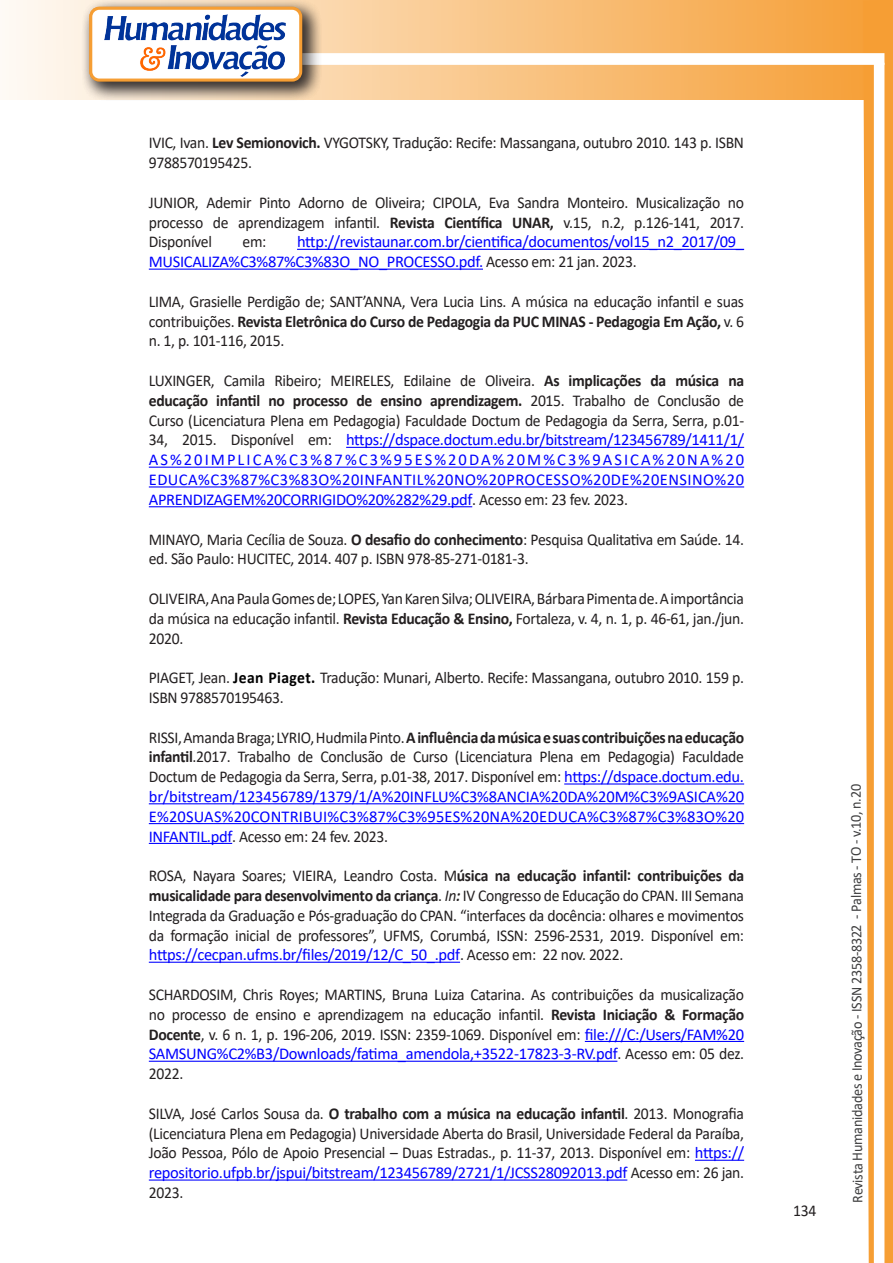
<style>
.page{position:relative;width:893px;height:1263px;background:#fff}
.page>*{position:absolute;margin:0;border:0;box-sizing:border-box;transform-origin:0 0}
.texto{font:16.5px/19.8px "Calibri";letter-spacing:-.02em;color:#231f20;text-align:justify;scale:.95 1}
.texto-2{font:16.5px/19.8px "Calibri";letter-spacing:-.02em;color:#00f}
.t1{font:15px "Calibri";letter-spacing:-.025em;color:#3e3e3f;scale:.95 1}
.s1{font-weight:700}
.s2{color:#231f20}
.s3{font-weight:700;color:#231f20}
.s4{font-weight:700;color:#000}
.s5{color:#00f}
.s6{font-style:italic}
.s7{font-weight:700;font-style:italic}
</style>
<div class="page">
<svg style="left:5px;top:0;width:858px;height:100px;background:#f9c484"></svg>
<div style="left:302px;top:53px;width:582px;height:12px;background:#fff;border:2px solid #fff"></div>
<svg style="left:863px;top:0;width:30px;height:1263px"></svg>
<div style="left:81px;top:0;width:241px;height:102px;background:#231f20;opacity:.75"></div>
<div style="left:91px;top:8px;width:210px;height:72px;background:#fff;border-radius:9px"></div>
<img style="left:104px;top:14px;width:181px;height:62px">
<div style="left:89px;top:7px;width:213px;height:75px;border:3px solid #f69e34;border-radius:9px"></div>
<hr style="left:297px;top:249px;width:447px;height:1px;background:#00f">
<hr style="left:149px;top:269px;width:334px;height:1px;background:#00f">
<hr style="left:346px;top:447px;width:398px;height:1px;background:#00f">
<hr style="left:149px;top:467px;width:595px;height:1px;background:#00f">
<hr style="left:149px;top:486px;width:595px;height:1px;background:#00f">
<hr style="left:149px;top:506px;width:323px;height:1px;background:#00f">
<hr style="left:564px;top:783px;width:180px;height:1px;background:#00f">
<hr style="left:149px;top:803px;width:595px;height:1px;background:#00f">
<hr style="left:149px;top:823px;width:595px;height:1px;background:#00f">
<hr style="left:149px;top:843px;width:83px;height:1px;background:#00f">
<hr style="left:149px;top:962px;width:311px;height:1px;background:#00f">
<hr style="left:585px;top:1041px;width:159px;height:1px;background:#00f">
<hr style="left:149px;top:1061px;width:468px;height:1px;background:#00f">
<hr style="left:695px;top:1160px;width:49px;height:1px;background:#00f">
<hr style="left:149px;top:1179px;width:478px;height:1px;background:#00f">
<p class="texto" style="left:149px;top:133px;width:628px">IVIC, Ivan. <span class="s1">Lev Semionovich.</span> VYGOTSKY, Tradução: Recife: Massangana, outubro 2010. 143 p. ISBN<br>9788570195425.</p>
<p class="texto" style="left:149px;top:192px;width:628px">JUNIOR, Ademir Pinto Adorno de Oliveira; CIPOLA, Eva Sandra Monteiro. Musicalização no processo de aprendizagem infantil. <span class="s1">Revista Científica UNAR,</span> v.15, n.2, p.126-141, 2017.<br>Disponível</p>
<p class="texto-2" style="left:149px;top:232px;width:597px;text-indent:148px">http://revistaunar.com.br/cientifica/documentos/vol15_n2_2017/09_<br>MUSICALIZA%C3%87%C3%83O_NO_PROCESSO.pdf. <span class="s2">Acesso em: 21 jan. 2023.</span></p>
<p class="texto" style="left:149px;top:291px;width:628px">LIMA, Grasielle Perdigão de; SANT’ANNA, Vera Lucia Lins. A música na educação infantil e suas contribuições. <span class="s1">Revista Eletrônica do Curso de Pedagogia da PUC MINAS - Pedagogia Em Ação,</span> v. 6 n. 1, p. 101-116, 2015.</p>
<p class="texto-2" style="left:149px;top:370px;width:597px;text-align:justify"><span class="s2">LUXINGER, Camila Ribeiro; MEIRELES, Edilaine de Oliveira.</span> <span class="s3">As implicações da música na educação infantil no processo de ensino aprendizagem.</span> <span class="s2">2015. Trabalho de Conclusão de Curso (Licenciatura Plena em Pedagogia) Faculdade Doctum de Pedagogia da Serra, Serra, p.01- 34, 2015. Disponível em:</span> https://dspace.doctum.edu.br/bitstream/123456789/1411/1/ AS%20IMPLICA%C3%87%C3%95ES%20DA%20M%C3%9ASICA%20NA%20<br>EDUCA%C3%87%C3%83O%20INFANTIL%20NO%20PROCESSO%20DE%20ENSINO%20<br>APRENDIZAGEM%20CORRIGIDO%20%282%29.pdf<span class="s2">. Acesso em: 23 fev. 2023.</span></p>
<p class="texto" style="left:149px;top:529px;width:628px">MINAYO, Maria Cecília de Souza. <span class="s1">O desafio do conhecimento</span>: Pesquisa Qualitativa em Saúde. 14. ed. São Paulo: HUCITEC, 2014. 407 p. ISBN 978-85-271-0181-3.</p>
<p class="texto" style="left:149px;top:588px;width:628px">OLIVEIRA, Ana Paula Gomes de; LOPES, Yan Karen Silva; OLIVEIRA, Bárbara Pimenta de. A importância da música na educação infantil. <span class="s1">Revista Educação &amp; Ensino,</span> Fortaleza, v. 4, n. 1, p. 46-61, jan./jun.<br>2020.</p>
<p class="texto" style="left:149px;top:667px;width:628px">PIAGET, Jean. <span class="s4">Jean Piaget.</span> Tradução: Munari, Alberto. Recife: Massangana, outubro 2010. 159 p.<br>ISBN 9788570195463.</p>
<p class="texto" style="left:149px;top:727px;width:628px">RISSI, Amanda Braga; LYRIO, Hudmila Pinto. <span class="s1">A influência da música e suas contribuições na educação infantil</span>.2017. Trabalho de Conclusão de Curso (Licenciatura Plena em Pedagogia) Faculdade Doctum de Pedagogia da Serra, Serra, p.01-38, 2017. Disponível em: <span class="s5">https://dspace.doctum.edu. br/bitstream/123456789/1379/1/A%20INFLU%C3%8ANCIA%20DA%20M%C3%9ASICA%20<br>E%20SUAS%20CONTRIBUI%C3%87%C3%95ES%20NA%20EDUCA%C3%87%C3%83O%20<br>INFANTIL.pdf</span>. Acesso em: 24 fev. 2023.</p>
<p class="texto" style="left:149px;top:865px;width:628px">ROSA, Nayara Soares; VIEIRA, Leandro Costa. M<span class="s1">úsica na educação infantil: contribuições da musicalidade para desenvolvimento da criança</span>. <span class="s6">In</span><span class="s7">:</span> IV Congresso de Educação do CPAN. III Semana Integrada da Graduação e Pós-graduação do CPAN. “interfaces da docência: olhares e movimentos da formação inicial de professores”, UFMS, Corumbá, ISSN: 2596-2531, 2019. Disponível em: <span class="s5">https://cecpan.ufms.br/files/2019/12/C_50_.pdf</span>. Acesso em: 22 nov. 2022.</p>
<p class="texto" style="left:149px;top:984px;width:628px">SCHARDOSIM, Chris Royes; MARTINS, Bruna Luiza Catarina. As contribuições da musicalização no processo de ensino e aprendizagem na educação infantil. <span class="s1">Revista Iniciação &amp; Formação Docente</span>, v. 6 n. 1, p. 196-206, 2019. ISSN: 2359-1069. Disponível em: <span class="s5">file:///C:/Users/FAM%20<br>SAMSUNG%C2%B3/Downloads/fatima_amendola,+3522-17823-3-RV.pdf</span>. Acesso em: 05 dez.<br>2022.</p>
<p class="texto" style="left:149px;top:1103px;width:628px">SILVA, José Carlos Sousa da. <span class="s1">O trabalho com a música na educação infantil</span>. 2013. Monografia (Licenciatura Plena em Pedagogia) Universidade Aberta do Brasil, Universidade Federal da Paraíba, João Pessoa, Pólo de Apoio Presencial – Duas Estradas., p. 11-37, 2013. Disponível em: <span class="s5">https:// repositorio.ufpb.br/jspui/bitstream/123456789/2721/1/JCSS28092013.pdf</span> Acesso em: 26 jan.<br>2023.</p>
<p class="texto" style="left:243px;top:232px;width:27px">em:</p>
<p class="texto" style="left:793px;top:1200px;width:26px">134</p>
<p class="t1" style="left:846px;top:1203px;width:442px;rotate:-90deg">Revista Humanidades e Inovação - ISSN 2358-8322 - Palmas - TO - v.10, n.20</p>
</div>
